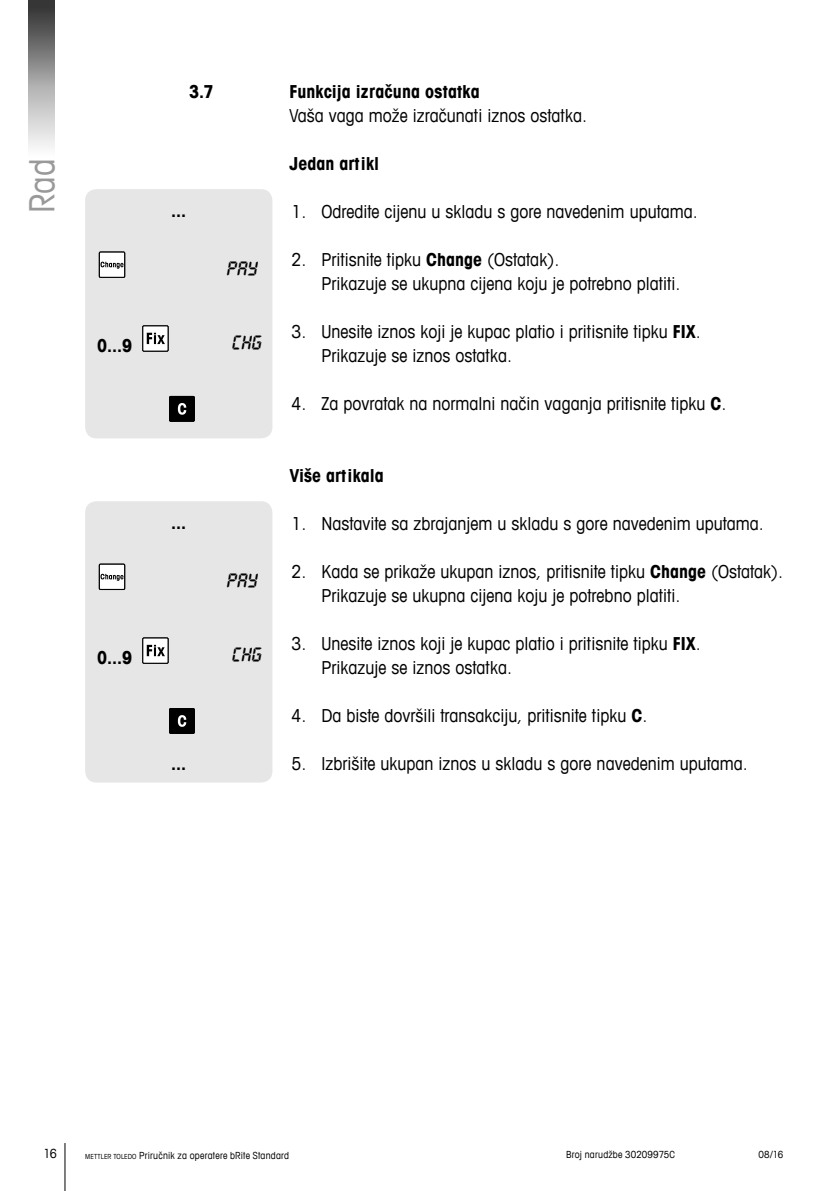
<style>
.page{position:relative;width:840px;height:1191px;background:#fff}
.page>*{position:absolute;margin:0;border:0;box-sizing:border-box;transform-origin:0 0}
.t1{font:condensed 35px "Avant Garde Com";color:#999}
.t2{font:condensed 18px/24px "Avant Garde Com";color:#000}
.t3{font:700 condensed 18px "Avant Garde Com";color:#000}
.t4{font:14px "Display";color:#000}
.t5{font:condensed 12.6px "Avant Garde Com";color:#000}
.t6{font:condensed 9.8px "Avant Garde Com";letter-spacing:.02em;color:#000}
.s1{font-weight:700}
.s2{font-size:7px}
</style>
<div class="page">
<hr style="left:65px;top:1143px;width:1px;height:48px;background:#000">
<img style="left:29px;top:0;width:25px;height:147px">
<div style="left:85px;top:189px;width:187px;height:249px;background:#e6e6e6;border-radius:11px"></div>
<div style="left:99px;top:252px;width:26px;height:25px;background:#fff"></div>
<div style="left:99px;top:251px;width:26px;height:27px;border:1px solid #000"></div>
<svg style="left:100px;top:262px;width:23px;height:7px"></svg>
<div style="left:143px;top:326px;width:25px;height:25px;background:#fff"></div>
<div style="left:142px;top:325px;width:26px;height:27px;border:1px solid #000"></div>
<svg style="left:147px;top:333px;width:18px;height:11px"></svg>
<div style="left:169px;top:396px;width:25px;height:25px;background:#000"></div>
<div style="left:169px;top:396px;width:26px;height:26px;border:1px solid #000"></div>
<svg style="left:178px;top:403px;width:8px;height:12px"></svg>
<div style="left:85px;top:501px;width:187px;height:281px;background:#e6e6e6;border-radius:11px"></div>
<div style="left:99px;top:564px;width:26px;height:25px;background:#fff"></div>
<div style="left:99px;top:563px;width:26px;height:27px;border:1px solid #000"></div>
<svg style="left:100px;top:574px;width:23px;height:7px"></svg>
<div style="left:143px;top:638px;width:25px;height:25px;background:#fff"></div>
<div style="left:142px;top:637px;width:26px;height:27px;border:1px solid #000"></div>
<svg style="left:147px;top:645px;width:18px;height:11px"></svg>
<div style="left:169px;top:708px;width:25px;height:25px;background:#000"></div>
<div style="left:169px;top:708px;width:26px;height:26px;border:1px solid #000"></div>
<svg style="left:178px;top:715px;width:8px;height:12px"></svg>
<h1 class="t1" style="left:20px;top:213px;width:56px;rotate:-90deg">Rad</h1>
<p class="t3" style="left:189px;top:80px;width:26px">3.7</p>
<p class="t3" style="left:289px;top:80px;width:192px">Funkcija izračuna ostatka</p>
<p class="t2" style="left:289px;top:103px;width:299px">Vaša vaga može izračunati iznos ostatka.</p>
<p class="t3" style="left:289px;top:152px;width:91px">Jedan artikl</p>
<p class="t2" style="left:291px;top:199px;width:407px">1. Odredite cijenu u skladu s gore navedenim uputama.</p>
<p class="t2" style="left:321px;top:247px;width:360px;text-indent:-30px">2. Pritisnite tipku <span class="s1">Change</span> (Ostatak).<br>Prikazuje se ukupna cijena koju je potrebno platiti.</p>
<p class="t2" style="left:321px;top:319px;width:380px;text-indent:-30px">3. Unesite iznos koji je kupac platio i pritisnite tipku <span class="s1">FIX</span>.<br>Prikazuje se iznos ostatka.</p>
<p class="t2" style="left:291px;top:391px;width:436px">4. Za povratak na normalni način vaganja pritisnite tipku <span class="s1">C</span>.</p>
<p class="t3" style="left:171px;top:198px;width:17px">...</p>
<p class="t4" style="left:227px;top:261px;width:32px">PAY</p>
<p class="t3" style="left:97px;top:334px;width:37px">0...9</p>
<p class="t4" style="left:232px;top:334px;width:31px">CHG</p>
<p class="t3" style="left:171px;top:510px;width:17px">...</p>
<p class="t4" style="left:227px;top:573px;width:32px">PAY</p>
<p class="t3" style="left:97px;top:646px;width:37px">0...9</p>
<p class="t4" style="left:232px;top:646px;width:31px">CHG</p>
<p class="t3" style="left:171px;top:752px;width:17px">...</p>
<p class="t3" style="left:289px;top:464px;width:96px">Više artikala</p>
<p class="t2" style="left:291px;top:511px;width:473px">1. Nastavite sa zbrajanjem u skladu s gore navedenim uputama.</p>
<p class="t2" style="left:321px;top:559px;width:463px;text-indent:-30px">2. Kada se prikaže ukupan iznos, pritisnite tipku <span class="s1">Change</span> (Ostatak).<br>Prikazuje se ukupna cijena koju je potrebno platiti.</p>
<p class="t2" style="left:321px;top:631px;width:380px;text-indent:-30px">3. Unesite iznos koji je kupac platio i pritisnite tipku <span class="s1">FIX</span>.<br>Prikazuje se iznos ostatka.</p>
<p class="t2" style="left:291px;top:703px;width:357px">4. Da biste dovršili transakciju, pritisnite tipku <span class="s1">C</span>.</p>
<p class="t2" style="left:291px;top:751px;width:457px">5. Izbrišite ukupan iznos u skladu s gore navedenim uputama.</p>
<p class="t5" style="left:43px;top:1145px;width:15px">16</p>
<p class="t6" style="left:758px;top:1148px;width:26px">08/16</p>
<p class="t6" style="left:85px;top:1149px;width:205px"><span class="s2">METTLER TOLEDO</span> Priručnik za operatere bRite Standard</p>
<p class="t6" style="left:565px;top:1148px;width:110px">Broj narudžbe 30209975C</p>
</div>
